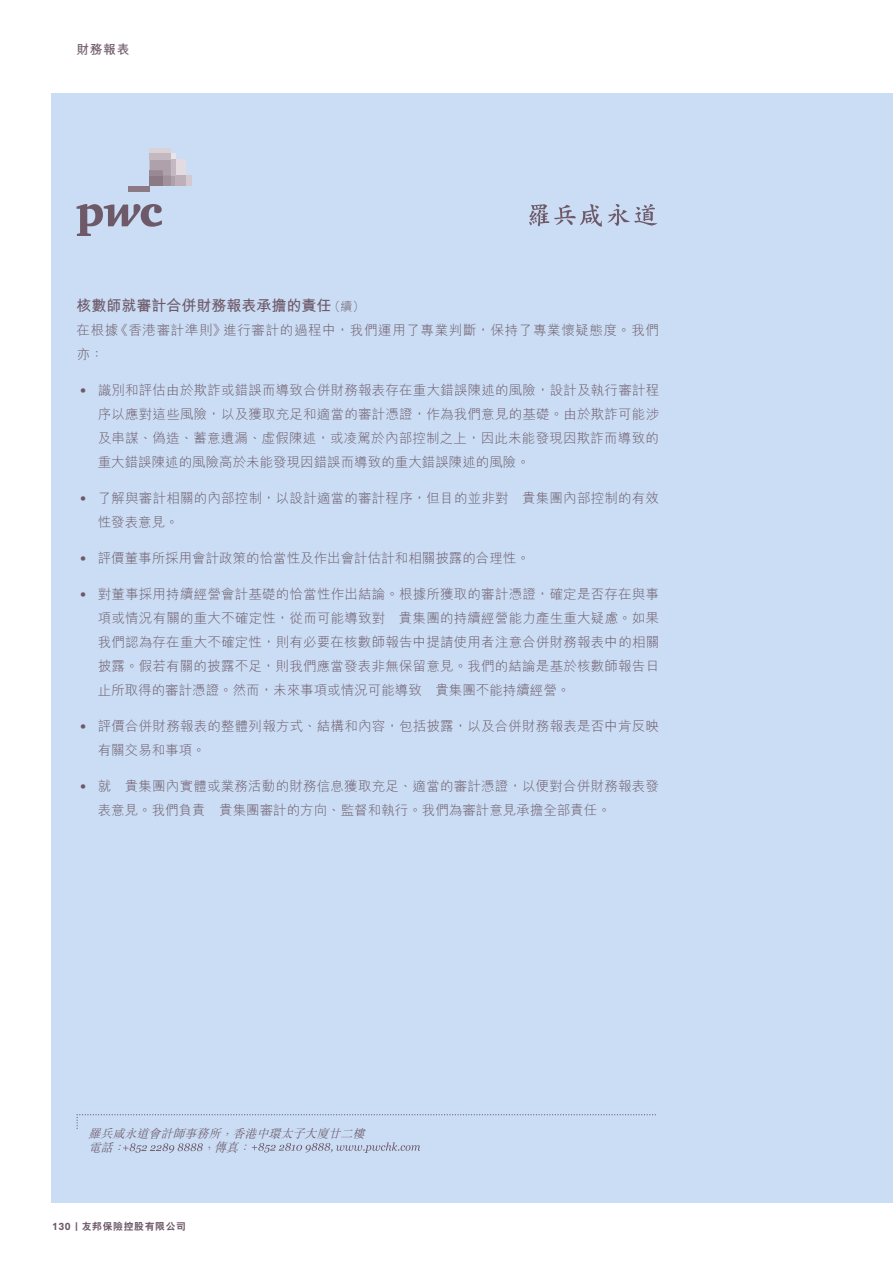
<style>
.page{position:relative;width:893px;height:1263px;background:#fff}
.page>*{position:absolute;margin:0;border:0;box-sizing:border-box;transform-origin:0 0}
.t1{font:700 15px "M Hei HK";color:#6e5969}
.t2{font:300 13.5px/24px "M Hei HK";letter-spacing:.015em;color:#6e5969}
.t3{font:300 13.5px/24px "M Hei HK";letter-spacing:.045em;color:#6e5969}
.t4{font:700 12.75px "M Hei HK";color:#6e5969}
.t5{font:italic 12.45px "M Sung HK Light E Ten B5 H";color:#6e5969}
.t6{font:italic 12px/13.6px "M Sung HK Light E Ten B5 H";color:#6e5969}
.t7{font:800 9.75px "C Hei 2 HK";letter-spacing:.075em;color:#6e5969}
.s1{font-weight:300;font-size:12px}
.s2{font-family:"DIN Light";font-weight:400}
.s3{font-style:normal}
.s4{font-family:"AIA Everest";font-weight:700;font-size:10.5px}
</style>
<div class="page">
<div style="left:51px;top:94px;width:842px;height:1109px;background:#caddf4"></div>
<svg style="left:529px;top:204px;width:128px;height:22px"></svg>
<svg style="left:77px;top:204px;width:85px;height:32px"></svg>
<div style="left:186px;top:176px;width:5px;height:10px;background:#d3cad0"></div>
<div style="left:175px;top:160px;width:11px;height:16px;background:#e3dbdf"></div>
<div style="left:128px;top:186px;width:22px;height:6px;background:#8b7986"></div>
<div style="left:150px;top:176px;width:13px;height:10px;background:#8b7986"></div>
<div style="left:163px;top:176px;width:8px;height:10px;background:#a0919c"></div>
<hr style="left:171px;top:176px;width:4px;height:10px;background:#afa1ab">
<div style="left:175px;top:176px;width:11px;height:10px;background:#bdb0b9"></div>
<hr style="left:150px;top:149px;width:21px;height:4px;background:#dbd2d7">
<svg style="left:150px;top:153px;width:25px;height:23px"></svg>
<hr style="left:171px;top:160px;width:4px;height:16px;background:#c4b9c0">
<svg style="left:77px;top:1114px;width:579px;height:15px"></svg>
<svg style="left:252px;top:1142px;width:168px;height:11px"></svg>
<svg style="left:123px;top:1143px;width:80px;height:10px"></svg>
<p class="t4" style="left:77px;top:40px;width:54px">財務報表</p>
<p class="t1" style="left:77px;top:295px;width:290px">核數師就審計合併財務報表承擔的責任<span class="s1">（續）</span></p>
<p class="t3" style="left:77px;top:318px;width:584px">在根據《香港審計準則》進行審計的過程中，我們運用了專業判斷，保持了專業懷疑態度。我們亦：</p>
<p class="t2" style="left:98px;top:378px;width:563px;text-align:justify;text-indent:-18px"><span class="s2">•</span> 識別和評估由於欺詐或錯誤而導致合併財務報表存在重大錯誤陳述的風險，設計及執行審計程序以應對這些風險，以及獲取充足和適當的審計憑證，作為我們意見的基礎。由於欺詐可能涉及串謀、偽造、蓄意遺漏、虛假陳述，或凌駕於內部控制之上，因此未能發現因欺詐而導致的重大錯誤陳述的風險高於未能發現因錯誤而導致的重大錯誤陳述的風險。</p>
<p class="t2" style="left:98px;top:486px;width:563px;text-indent:-18px"><span class="s2">•</span> 了解與審計相關的內部控制，以設計適當的審計程序，但目的並非對　貴集團內部控制的有效性發表意見。</p>
<p class="t2" style="left:80px;top:546px;width:452px"><span class="s2">•</span> 評價董事所採用會計政策的恰當性及作出會計估計和相關披露的合理性。</p>
<p class="t2" style="left:98px;top:582px;width:563px;text-align:justify;text-indent:-18px"><span class="s2">•</span> 對董事採用持續經營會計基礎的恰當性作出結論。根據所獲取的審計憑證，確定是否存在與事項或情況有關的重大不確定性，從而可能導致對　貴集團的持續經營能力產生重大疑慮。如果我們認為存在重大不確定性，則有必要在核數師報告中提請使用者注意合併財務報表中的相關披露。假若有關的披露不足，則我們應當發表非無保留意見。我們的結論是基於核數師報告日止所取得的審計憑證。然而，未來事項或情況可能導致　貴集團不能持續經營。</p>
<p class="t2" style="left:98px;top:714px;width:563px;text-indent:-18px"><span class="s2">•</span> 評價合併財務報表的整體列報方式、結構和內容，包括披露，以及合併財務報表是否中肯反映有關交易和事項。</p>
<p class="t2" style="left:98px;top:774px;width:563px;text-indent:-18px"><span class="s2">•</span> 就　貴集團內實體或業務活動的財務信息獲取充足、適當的審計憑證，以便對合併財務報表發表意見。我們負責　貴集團審計的方向、監督和執行。我們為審計意見承擔全部責任。</p>
<p class="t6" style="left:89px;top:1126px;width:282px">羅兵咸永道會計師事務所，香港中環太子大廈廿二樓電話：</p>
<p class="t5" style="left:203px;top:1138px;width:53px"><span class="s3">，</span>傳真：</p>
<p class="t7" style="left:52px;top:1220px;width:135px"><span class="s4">130 |</span> 友邦保險控股有限公司</p>
</div>
